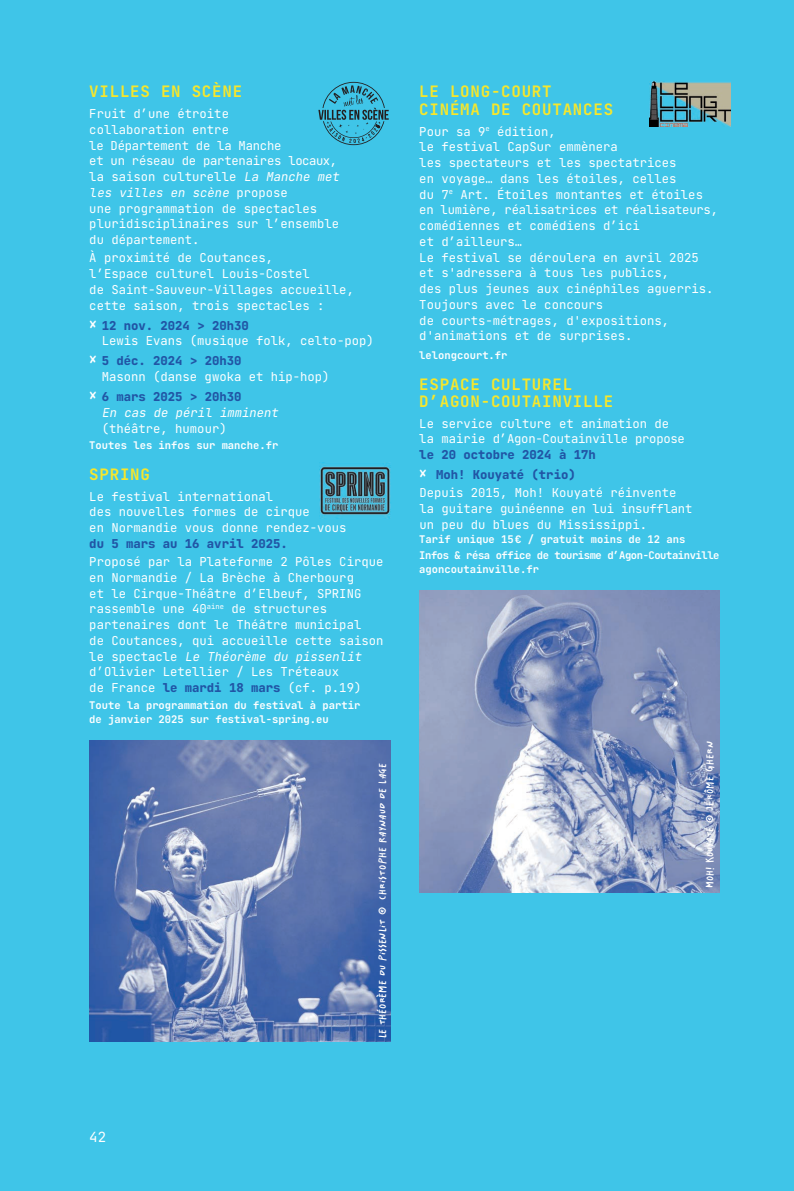
<style>
.page{position:relative;width:794px;height:1191px;background:#3fc5e8}
.page>*{position:absolute;margin:0;border:0;box-sizing:border-box;transform-origin:0 0}
.t1{font:15.75px/17.5px "Jet Brains Mono";letter-spacing:.05em;color:#f8e72a}
.t2{font:14px "Jet Brains Mono";color:#fff}
.t3{font:12.25px/15.8px "Jet Brains Mono";color:#fff}
.t4{font:12.25px/19.9px "Jet Brains Mono";color:#2155a5}
.t5{font:italic 12.25px/15.8px "Jet Brains Mono";color:#fff}
.t6{font:10.5px/14px "Jet Brains Mono";color:#fff}
.t7{font:10.5px/16.4px "Jet Brains Mono";letter-spacing:-.04em;color:#fff}
.t8{font:10.5px "Salted";color:#fff}
.s1{font-style:italic}
.s2{font-family:"Salted";font-size:14px}
.s3{color:#2155a5}
.s4{font-family:"Salted";font-style:normal;font-size:14px}
.s5{font-style:normal;color:#2155a5}
.s6{font-family:"Salted";font-size:14px;color:#fff}
</style>
<div class="page">
<img style="left:319px;top:463px;width:72px;height:55px">
<svg style="left:318px;top:82px;width:71px;height:63px"></svg>
<img style="left:419px;top:590px;width:300px;height:302px">
<img style="left:649px;top:82px;width:82px;height:44px">
<img style="left:89px;top:740px;width:301px;height:301px">
<p class="t1" style="left:89px;top:83px;width:154px">VILLES EN SCÈNE</p>
<p class="t3" style="left:89px;top:106px;width:254px">Fruit d’une étroite<br>collaboration entre<br>le Département de la Manche<br>et un réseau de partenaires locaux, la saison culturelle <span class="s1">La Manche met les villes en scène</span> p r o p o s e<br>une programmation de spectacles pluridisciplinaires sur l’ensemble du département.</p>
<p class="t3" style="left:89px;top:250px;width:266px">À proximité de Coutances,<br>l’Espace culturel Louis-Costel<br>de Saint-Sauveur-Villages accueille, cette saison, trois spectacles :</p>
<p class="t3" style="left:102px;top:317px;width:273px;text-indent:-12px"><span class="s2">×</span> <span class="s3">12 nov. 2024 &gt; 20h30<br></span>Lewis Evans (musique folk, celto-pop)</p>
<p class="t3" style="left:102px;top:353px;width:229px;text-indent:-12px"><span class="s2">×</span> <span class="s3">5 déc. 2024 &gt; 20h30<br></span>Masonn (danse gwoka et hip-hop)</p>
<p class="t5" style="left:102px;top:389px;width:181px;text-indent:-12px"><span class="s4">×</span> <span class="s5">6 mars 2025 &gt; 20h30<br></span>En cas de péril imminent</p>
<p class="t3" style="left:102px;top:420px;width:126px">(théâtre, humour)</p>
<p class="t6" style="left:89px;top:438px;width:191px">Toutes les infos sur manche.fr</p>
<p class="t1" style="left:89px;top:465px;width:62px">SPRING</p>
<p class="t3" style="left:89px;top:488px;width:259px">Le festival international<br>des nouvelles formes de cirque<br>en Normandie vous donne rendez-vous</p>
<p class="t4" style="left:89px;top:533px;width:200px">du 5 mars au 16 avril 2025.</p>
<p class="t3" style="left:89px;top:554px;width:296px">Proposé par la Plateforme 2 Pôles Cirque en Normandie / La Brèche à Cherbourg<br>et le Cirque-Théâtre d’Elbeuf, SPRING rassemble une 40<sup>aine</sup> de structures partenaires dont le Théâtre municipal<br>de Coutances, qui accueille cette saison l e s p e c t a c l e <span class="s1">Le Théorème du pissenlit </span>d’Olivier Letellier / Les Tréteaux<br>de France <span class="s3">le mardi 18 mars</span> (cf. p.19)</p>
<p class="t6" style="left:89px;top:698px;width:272px">Toute la programmation du festival à partir de janvier 2025 sur festival-spring.eu</p>
<p class="t8" style="left:375px;top:1038px;width:277px;rotate:-90deg">le théorème du pissenlit © Christophe Raynaud de Lage</p>
<p class="t1" style="left:419px;top:83px;width:195px">LE LONG-COURT<br>CINÉMA DE COUTANCES</p>
<p class="t3" style="left:419px;top:123px;width:300px">Pour sa 9<sup>e</sup> édition,<br>le festival CapSur emmènera<br>les spectateurs et les spectatrices<br>en voyage… dans les étoiles, celles<br>du 7<sup>e</sup> Art. Étoiles montantes et étoiles en lumière, réalisatrices et réalisateurs, comédiennes et comédiens d’ici<br>et d’ailleurs…<br>Le festival se déroulera en avril 2025<br>et s'adressera à tous les publics,<br>des plus jeunes aux cinéphiles aguerris.<br>Toujours avec le concours<br>de courts-métrages, d'expositions, d'animations et de surprises.</p>
<p class="t6" style="left:419px;top:348px;width:90px">lelongcourt.fr</p>
<p class="t1" style="left:419px;top:375px;width:195px">ESPACE CULTUREL<br>D’AGON-COUTAINVILLE</p>
<p class="t3" style="left:419px;top:415px;width:267px">Le service culture et animation de la mairie d’Agon-Coutainville propose</p>
<p class="t4" style="left:419px;top:445px;width:178px">le 20 octobre 2024 à 17h <span class="s6">×</span> Moh! Kouyaté (trio)</p>
<p class="t3" style="left:419px;top:485px;width:274px">Depuis 2015, Moh! Kouyaté réinvente la guitare guinéenne en lui insufflant un peu du blues du Mississippi.</p>
<p class="t7" style="left:419px;top:531px;width:302px">Tarif unique 15 € / gratuit moins de 12 ans<br>Infos &amp; résa office de tourisme d’Agon-Coutainville</p>
<p class="t6" style="left:419px;top:562px;width:121px">agoncoutainville.fr</p>
<p class="t8" style="left:703px;top:888px;width:148px;rotate:-90deg">Moh! Kouyaté © Jérôme Ghern</p>
<p class="t2" style="left:89px;top:1128px;width:18px">42</p>
</div>
